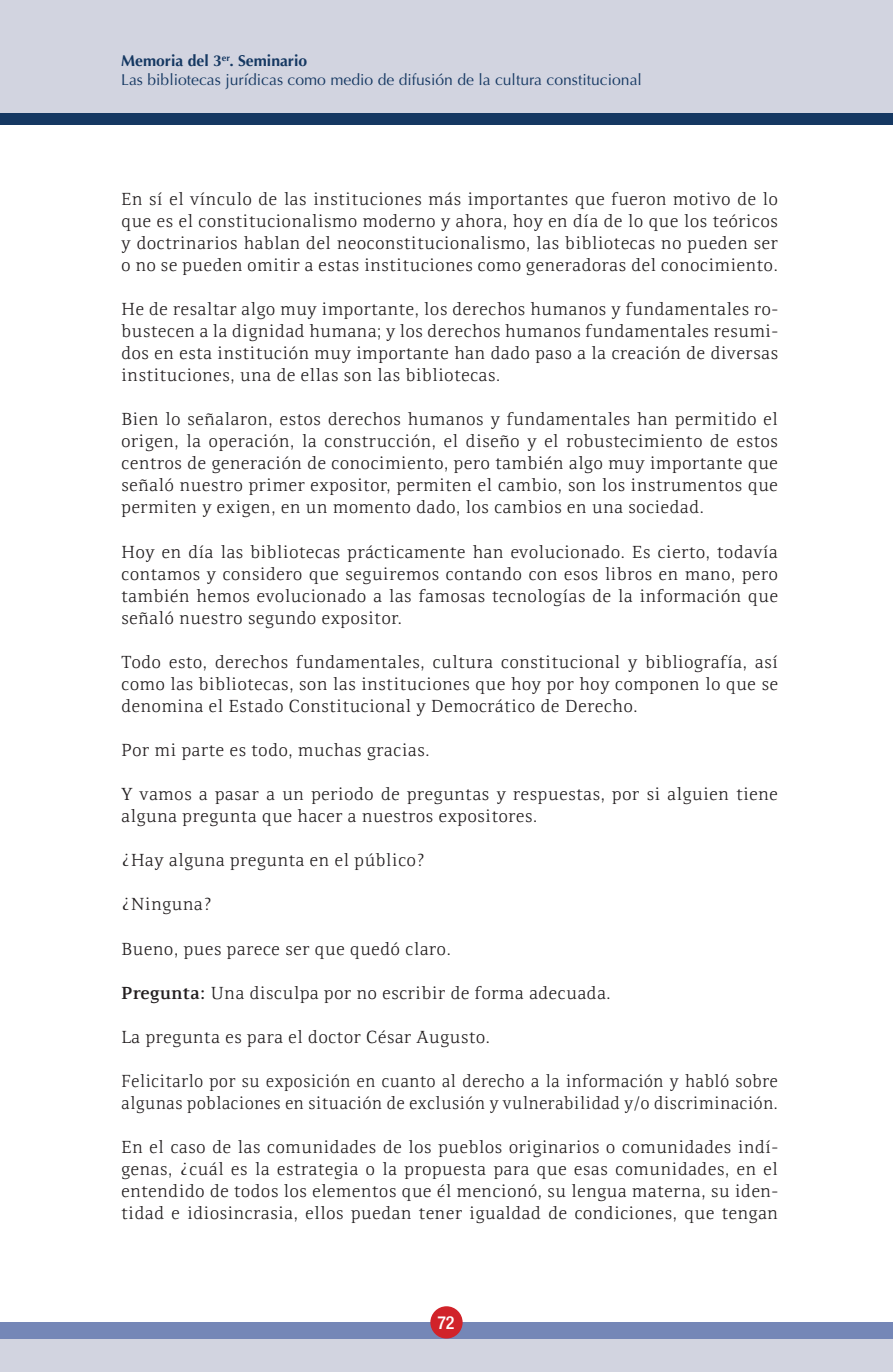
<style>
.page{position:relative;width:893px;height:1372px;background:#fff}
.page>*{position:absolute;margin:0;border:0;box-sizing:border-box;transform-origin:0 0}
.Texto{font:300 18px/22.1px "Resavska ITC Std";letter-spacing:.005em;color:#231f20;text-align:justify}
.t1{font:500 condensed 18px "Helvetica Neue LT Std";color:#fff}
.t2{font:15.75px/18.9px "Optima";color:#153862}
.s1{font-weight:700}
</style>
<div class="page">
<div style="left:0;top:1338px;width:893px;height:33px;background:#d2d4e0"></div>
<div style="left:0;top:1322px;width:893px;height:16px;background:#7587b7"></div>
<div style="left:430px;top:1306px;width:33px;height:32px;background:#d1232a;border-radius:50%"></div>
<div style="left:0;top:0;width:893px;height:123px;background:#d2d4e0"></div>
<div style="left:0;top:113px;width:893px;height:12px;background:#153862"></div>
<p class="t2" style="left:121px;top:52px;width:522px"><span class="s1">Memoria del 3</span><sup>er</sup><span class="s1">. Seminario<br></span>Las bibliotecas jurídicas como medio de difusión de la cultura constitucional</p>
<p class="Texto" style="left:121px;top:187px;width:658px">En sí el vínculo de las instituciones más importantes que fueron motivo de lo que es el constitucionalismo moderno y ahora, hoy en día de lo que los teóricos y doctrinarios hablan del neoconstitucionalismo, las bibliotecas no pueden ser o no se pueden omitir a estas instituciones como generadoras del conocimiento.</p>
<p class="Texto" style="left:121px;top:298px;width:659px">He de resaltar algo muy importante, los derechos humanos y fundamentales ro&shy;bustecen a la dignidad humana; y los derechos humanos fundamentales resumi&shy;dos en esta institución muy importante han dado paso a la creación de diversas instituciones, una de ellas son las bibliotecas.</p>
<p class="Texto" style="left:121px;top:408px;width:658px">Bien lo señalaron, estos derechos humanos y fundamentales han permitido el origen, la operación, la construcción, el diseño y el robustecimiento de estos centros de generación de conocimiento, pero también algo muy importante que señaló nuestro primer expositor, permiten el cambio, son los instrumentos que permiten y exigen, en un momento dado, los cambios en una sociedad.</p>
<p class="Texto" style="left:121px;top:540px;width:659px">Hoy en día las bibliotecas prácticamente han evolucionado. Es cierto, todavía contamos y considero que seguiremos contando con esos libros en mano, pero también hemos evolucionado a las famosas tecnologías de la información que señaló nuestro segundo expositor.</p>
<p class="Texto" style="left:121px;top:650px;width:659px">Todo esto, derechos fundamentales, cultura constitucional y bibliografía, así como las bibliotecas, son las instituciones que hoy por hoy componen lo que se denomina el Estado Constitucional y Democrático de Derecho.</p>
<p class="Texto" style="left:121px;top:739px;width:310px">Por mi parte es todo, muchas gracias.</p>
<p class="Texto" style="left:121px;top:783px;width:658px">Y vamos a pasar a un periodo de preguntas y respuestas, por si alguien tiene alguna pregunta que hacer a nuestros expositores.</p>
<p class="Texto" style="left:121px;top:849px;width:306px">¿Hay alguna pregunta en el público?</p>
<p class="Texto" style="left:121px;top:893px;width:93px">¿Ninguna?</p>
<p class="Texto" style="left:121px;top:937px;width:331px">Bueno, pues parece ser que quedó claro.</p>
<p class="Texto" style="left:121px;top:981px;width:491px"><span class="s1">Pregunta:</span> Una disculpa por no escribir de forma adecuada.</p>
<p class="Texto" style="left:121px;top:1025px;width:371px">La pregunta es para el doctor César Augusto.</p>
<p class="Texto" style="left:121px;top:1069px;width:658px">Felicitarlo por su exposición en cuanto al derecho a la información y habló sobre algunas poblaciones en situación de exclusión y vulnerabilidad y/o discriminación.</p>
<p class="Texto" style="left:121px;top:1136px;width:658px">En el caso de las comunidades de los pueblos originarios o comunidades indí&shy;genas, ¿cuál es la estrategia o la propuesta para que esas comunidades, en el entendido de todos los elementos que él mencionó, su lengua materna, su iden&shy;tidad e idiosincrasia, ellos puedan tener igualdad de condiciones, que tengan</p>
<p class="t1" style="left:437px;top:1311px;width:19px">72</p>
</div>
